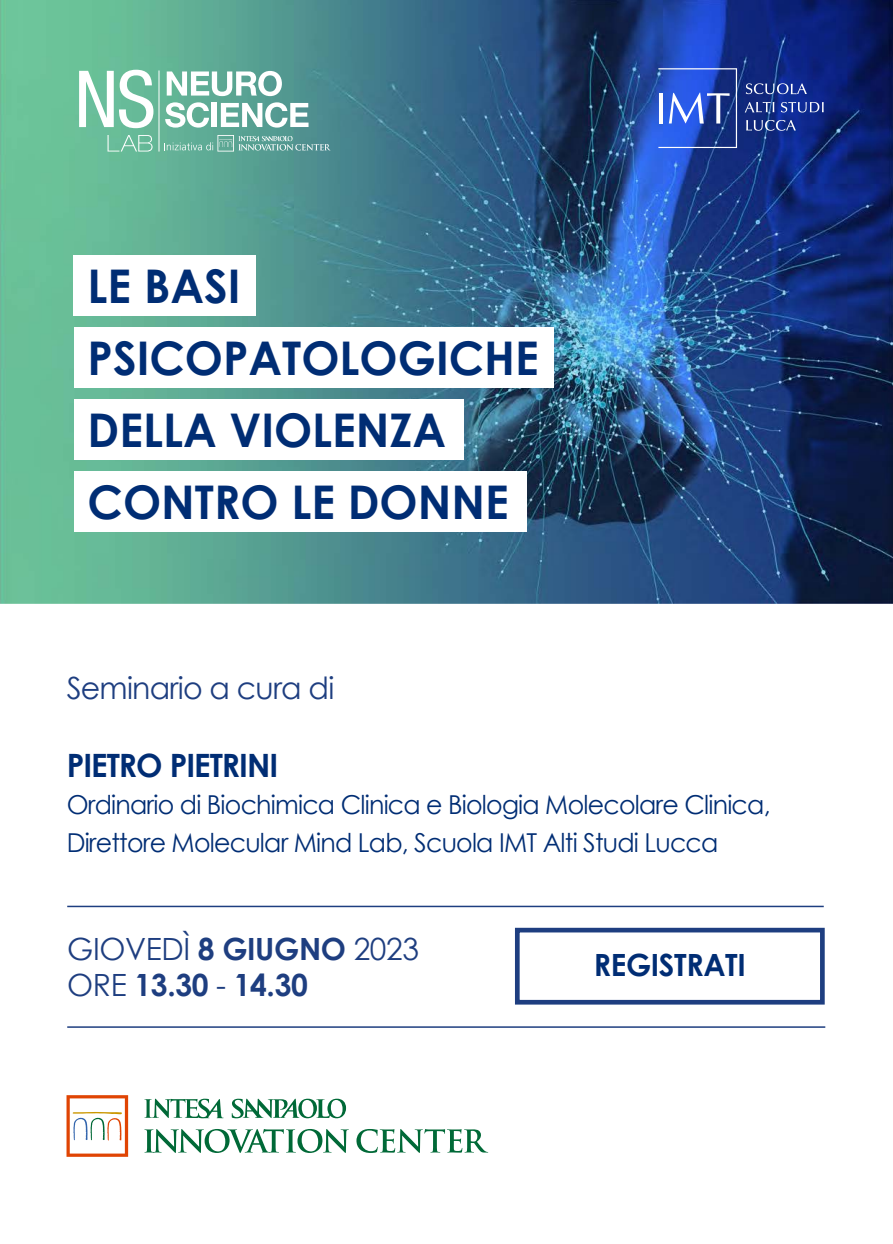
<style>
.page{position:relative;width:893px;height:1244px;background:#fff}
.page>*{position:absolute;margin:0;border:0;box-sizing:border-box;transform-origin:0 0}
.t1{font:700 46.35px/72px "Century Gothic";color:#002d74}
.t2{font:700 32.1px "Century Gothic";letter-spacing:-.03em;color:#002d74}
.t3{font:700 30.6px/36px "Century Gothic";letter-spacing:-.01em;color:#1e3e80}
.t4{font:30.6px "Century Gothic";letter-spacing:-.025em;color:#1e3e80}
.t5{font:700 30.6px "Century Gothic";letter-spacing:-.01em;color:#002d74}
.t6{font:25.95px/37.5px "Century Gothic";letter-spacing:-.03em;color:#002d74}
.s1{font-weight:400}
</style>
<div class="page">
<hr style="left:67px;top:1026px;width:758px;height:1px;background:#1e3e80">
<hr style="left:67px;top:905px;width:757px;height:2px;background:#1e3e80">
<div style="left:515px;top:927px;width:310px;height:77px;border:5px solid #1e3e80"></div>
<svg style="left:232px;top:1098px;width:114px;height:20px"></svg>
<svg style="left:144px;top:1098px;width:80px;height:20px"></svg>
<svg style="left:67px;top:1095px;width:61px;height:61px"></svg>
<svg style="left:144px;top:1129px;width:205px;height:23px"></svg>
<svg style="left:356px;top:1129px;width:131px;height:23px"></svg>
<img style="left:0;top:0;width:893px;height:603px">
<svg style="left:164px;top:135px;width:167px;height:16px;background:#73afa4"></svg>
<hr style="left:158px;top:70px;width:1px;height:81px;background:#fff">
<svg style="left:167px;top:71px;width:115px;height:25px"></svg>
<svg style="left:165px;top:102px;width:44px;height:26px"></svg>
<div style="left:212px;top:103px;width:5px;height:24px;background:#fff"></div>
<svg style="left:221px;top:102px;width:88px;height:26px"></svg>
<svg style="left:108px;top:135px;width:45px;height:16px"></svg>
<svg style="left:79px;top:70px;width:74px;height:58px"></svg>
<svg style="left:658px;top:68px;width:79px;height:80px;background:#3c60c4"></svg>
<svg style="left:658px;top:93px;width:4px;height:30px"></svg>
<svg style="left:746px;top:83px;width:61px;height:11px"></svg>
<svg style="left:745px;top:102px;width:29px;height:10px"></svg>
<svg style="left:781px;top:102px;width:43px;height:10px"></svg>
<svg style="left:746px;top:120px;width:50px;height:11px"></svg>
<div style="left:74px;top:255px;width:182px;height:61px;background:#fff"></div>
<div style="left:74px;top:327px;width:479px;height:61px;background:#fff"></div>
<div style="left:74px;top:399px;width:389px;height:61px;background:#fff"></div>
<div style="left:74px;top:470px;width:453px;height:61px;background:#fff"></div>
<h1 class="t1" style="left:88px;top:248px;width:453px">LE BASI<br>PSICOPATOLOGICHE<br>DELLA VIOLENZA<br>CONTRO LE DONNE</h1>
<p class="t4" style="left:67px;top:666px;width:269px">Seminario a cura di</p>
<p class="t2" style="left:67px;top:740px;width:213px">PIETRO PIETRINI</p>
<p class="t6" style="left:67px;top:785px;width:705px">Ordinario di Biochimica Clinica e Biologia Molecolare Clinica,<br>Direttore Molecular Mind Lab, Scuola IMT Alti Studi Lucca</p>
<p class="t3" style="left:67px;top:929px;width:353px"><span class="s1">GIOVEDÌ</span> 8 GIUGNO <span class="s1">2023<br>ORE</span> 13.30 <span class="s1">-</span> 14.30</p>
<p class="t5" style="left:594px;top:941px;width:154px">REGISTRATI</p>
</div>
